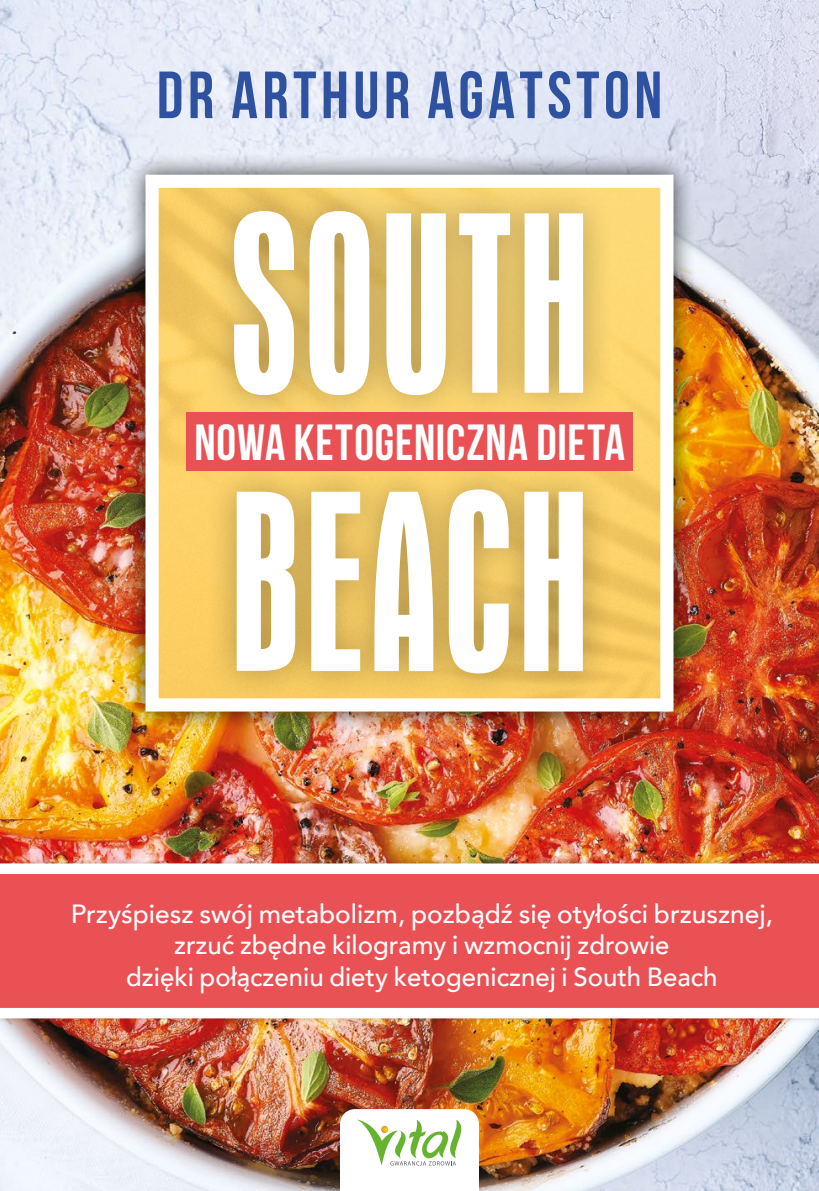
<style>
.page{position:relative;width:819px;height:1191px;background:#fff}
.page>*{position:absolute;margin:0;border:0;box-sizing:border-box;transform-origin:0 0}
.t1{font:262.5px/278.2px "Aurora Cn EU";letter-spacing:.02em;color:#fff}
.t2{font:700 66.5px "Bebas Neue";letter-spacing:.07em;color:#2f52a0}
.t3{font:700 50.75px "Bebas Neue";letter-spacing:.015em;color:#fff}
.t4{font:500 26.25px/31.5px "Avenir";color:#fff;text-align:center}
</style>
<div class="page">
<img style="left:0;top:0;width:819px;height:1191px">
<svg style="left:340px;top:1109px;width:139px;height:82px"></svg>
<div style="left:124px;top:153px;width:571px;height:580px;background:#000;opacity:.75"></div>
<img style="left:159px;top:189px;width:500px;height:508px">
<div style="left:145px;top:175px;width:528px;height:536px;border:13px solid #fff"></div>
<div style="left:186px;top:412px;width:446px;height:59px;background:#ea5155"></div>
<div style="left:201px;top:178px;width:415px;height:528px;background:#000;opacity:.3"></div>
<div style="left:0;top:859px;width:819px;height:164px;background:#000;opacity:.75"></div>
<div style="left:0;top:868px;width:819px;height:145px;background:#ea5155"></div>
<div style="left:0;top:1008px;width:819px;height:10px;background:#fff"></div>
<div style="left:0;top:863px;width:819px;height:11px;background:#fff"></div>
<h2 class="t2" style="left:157px;top:59px;width:507px">DR ARTHUR AGATSTON</h2>
<h1 class="t1" style="left:229px;top:173px;width:363px">SOUTH<br>BEACH</h1>
<h3 class="t3" style="left:194px;top:415px;width:432px">NOWA KETOGENICZNA DIETA</h3>
<p class="t4" style="left:71px;top:896px;width:704px">Przyśpiesz swój metabolizm, pozbądź się otyłości brzusznej, zrzuć zbędne kilogramy i wzmocnij zdrowie<br>dzięki połączeniu diety ketogenicznej i South Beach</p>
</div>
